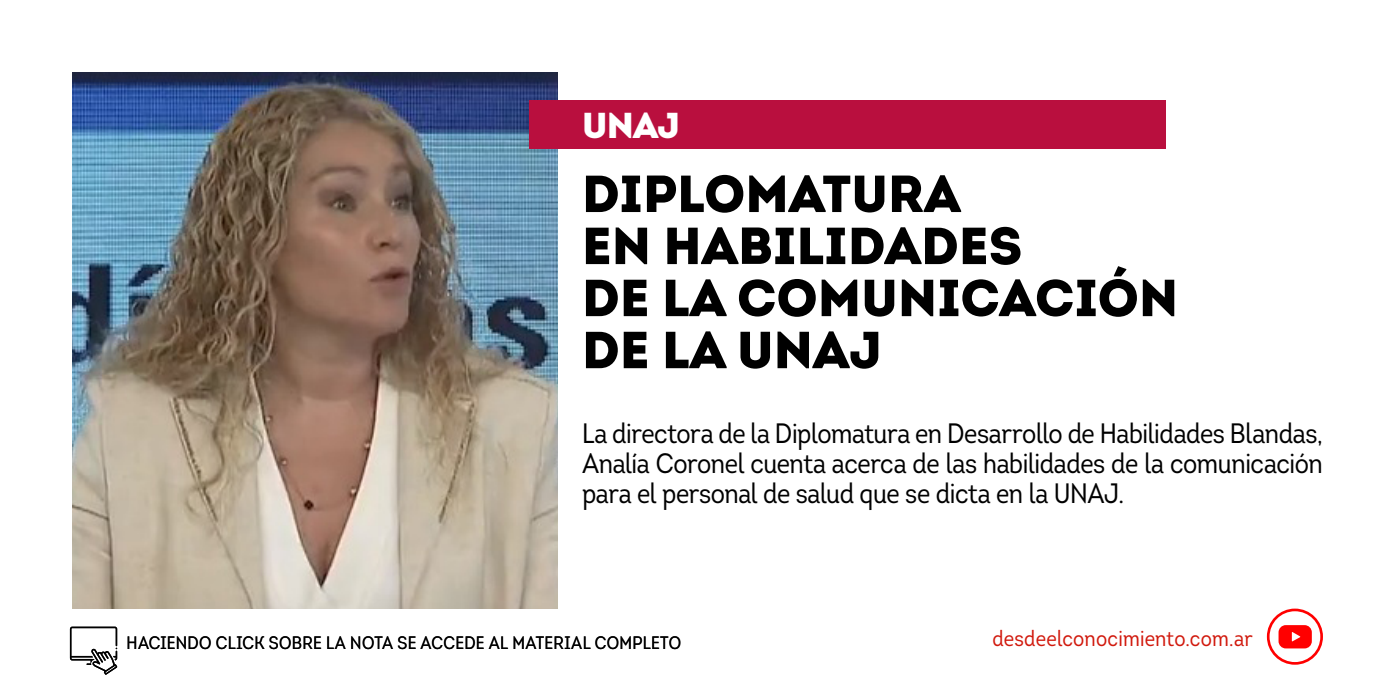
<style>
.page{position:relative;width:1395px;height:681px;background:#fff}
.page>*{position:absolute;margin:0;border:0;box-sizing:border-box;transform-origin:0 0}
.t1{font:900 52px/52px "Intro";color:#000}
.t2{font:900 36px "Intro";color:#fff}
.t3{font:28px/30px "Intro Cond";letter-spacing:-.015em;color:#000;text-align:justify}
.t4{font:22px "Intro Cond";letter-spacing:.01em;color:#d1190d}
.t5{font:18px "Intro Cond";letter-spacing:.02em;color:#000}
</style>
<div class="page">
<div style="left:1267px;top:608px;width:56px;height:56px;border:3px solid #f00;border-radius:50%"></div>
<svg style="left:1278px;top:625px;width:34px;height:23px"></svg>
<img style="left:72px;top:72px;width:486px;height:536px">
<svg style="left:70px;top:626px;width:47px;height:48px"></svg>
<div style="left:529px;top:101px;width:636px;height:48px;background:#b90f3e"></div>
<p class="t2" style="left:582px;top:102px;width:100px">UNAJ</p>
<h1 class="t1" style="left:582px;top:167px;width:598px">DIPLOMATURA<br>EN HABILIDADES<br>DE LA COMUNICACIÓN<br>DE LA UNAJ</h1>
<p class="t3" style="left:582px;top:418px;width:742px">La directora de la Diplomatura en Desarrollo de Habilidades Blandas, Analía Coronel cuenta acerca de las habilidades de la comunicación para el personal de salud que se dicta en la UNAJ.</p>
<p class="t5" style="left:127px;top:631px;width:556px">HACIENDO CLICK SOBRE LA NOTA SE ACCEDE AL MATERIAL COMPLETO</p>
<p class="t4" style="left:992px;top:624px;width:262px">desdeelconocimiento.com.ar</p>
</div>
